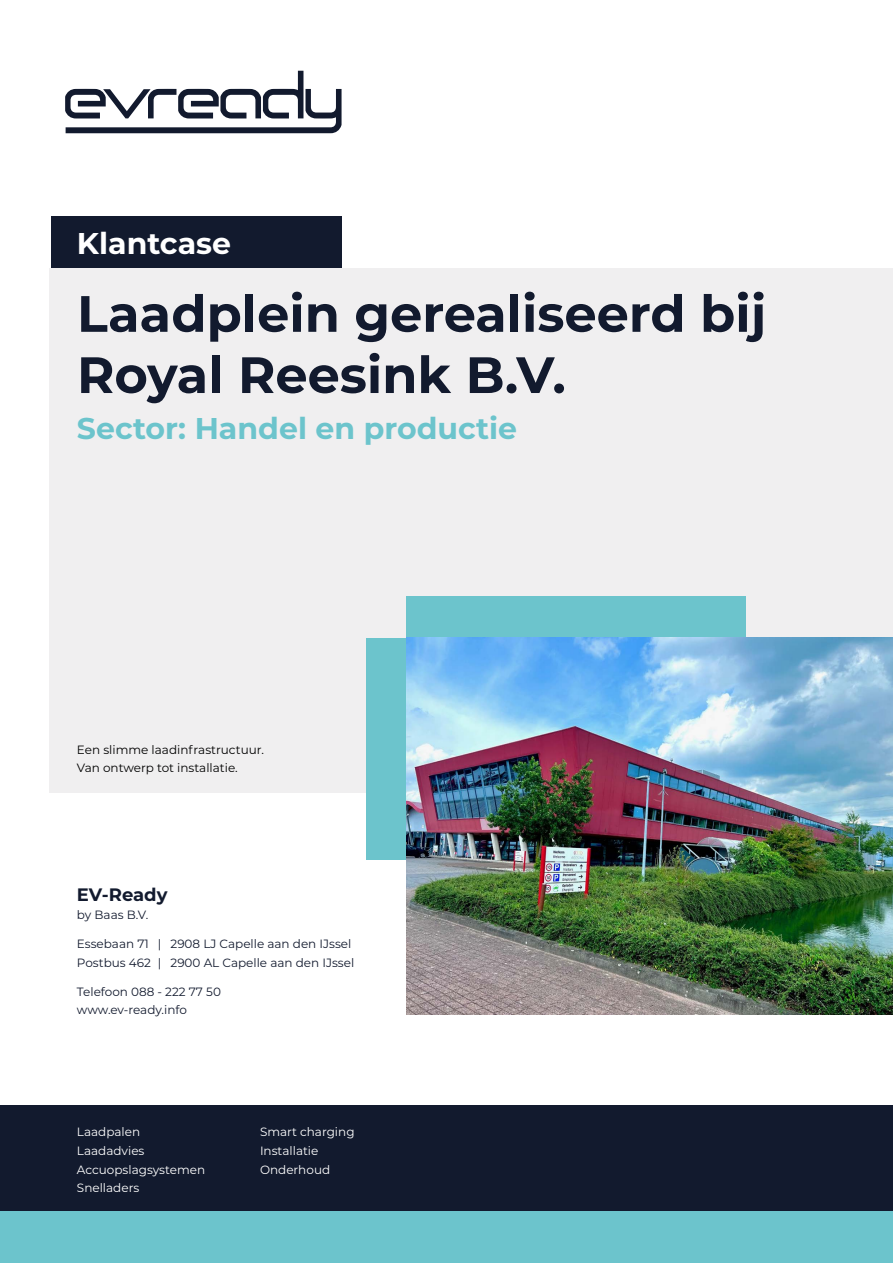
<style>
.page{position:relative;width:893px;height:1263px;background:#fff}
.page>*{position:absolute;margin:0;border:0;box-sizing:border-box;transform-origin:0 0}
.t1{font:700 51px/61.2px "Montserrat";color:#121a2e}
.t2{font:700 30px "Montserrat";color:#6cc4cc}
.t3{font:700 30px "Montserrat";color:#fff}
.t4{font:700 18px "Montserrat";color:#121a2e}
.t5{font:12px/18.6px "Montserrat";color:#121a2e}
.t6{font:12px/18.6px "Montserrat";color:#fff}
.t7{font:12px/18px "Montserrat";color:#000}
</style>
<div class="page">
<div style="left:0;top:1106px;width:893px;height:106px;background:#121a2e"></div>
<div style="left:50px;top:268px;width:843px;height:524px;background:#f0eff0"></div>
<svg style="left:65px;top:71px;width:277px;height:62px"></svg>
<div style="left:406px;top:596px;width:340px;height:86px;background:#6cc4cc"></div>
<div style="left:366px;top:639px;width:340px;height:221px;background:#6cc4cc"></div>
<img style="left:406px;top:638px;width:487px;height:376px">
<div style="left:0;top:1212px;width:893px;height:51px;background:#6cc4cc"></div>
<div style="left:51px;top:217px;width:291px;height:51px;background:#121a2e"></div>
<h2 class="t3" style="left:77px;top:221px;width:156px">Klantcase</h2>
<h1 class="t1" style="left:77px;top:281px;width:691px">Laadplein gerealiseerd bij<br>Royal Reesink B.V.</h1>
<h2 class="t2" style="left:77px;top:407px;width:442px">Sector: Handel en productie</h2>
<p class="t7" style="left:77px;top:740px;width:189px">Een slimme laadinfrastructuur.<br>Van ontwerp tot installatie.</p>
<h3 class="t4" style="left:77px;top:881px;width:92px">EV-Ready</h3>
<p class="t5" style="left:77px;top:905px;width:73px">by Baas B.V.</p>
<p class="t5" style="left:77px;top:934px;width:279px">Essebaan 71 | 2908 LJ Capelle aan den IJssel<br>Postbus 462 | 2900 AL Capelle aan den IJssel</p>
<p class="t5" style="left:77px;top:981px;width:145px">Telefoon 088 - 222 77 50 www.ev-ready.info</p>
<p class="t6" style="left:77px;top:1122px;width:130px">Laadpalen<br>Laadadvies<br>Accuopslagsystemen<br>Snelladers</p>
<p class="t6" style="left:260px;top:1122px;width:96px">Smart charging<br>Installatie<br>Onderhoud</p>
</div>
